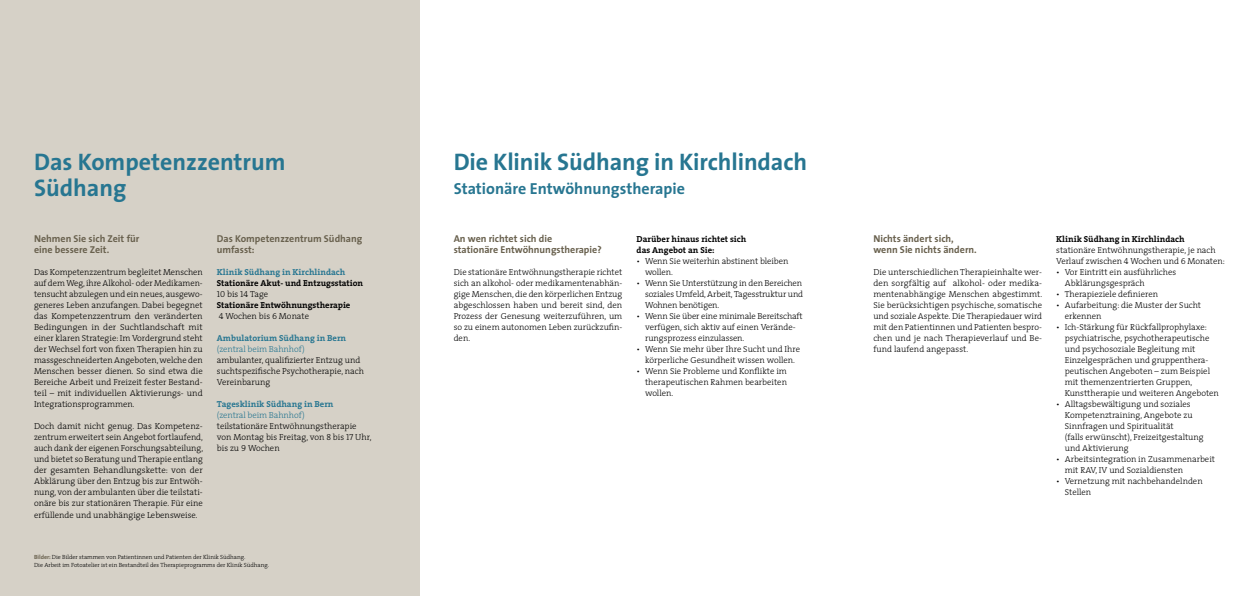
<style>
.page{position:relative;width:1259px;height:596px;background:#fff}
.page>*{position:absolute;margin:0;border:0;box-sizing:border-box;transform-origin:0 0}
.t1{font:700 24px/26px "The Sans";letter-spacing:-.005em;color:#277691}
.t2{font:700 16px "The Sans";color:#277691}
.t3{font:700 10px/11px "The Sans";color:#69614e}
.t4{font:300 8.7px/11px "The Serif";color:#000}
.t5{font:700 8.7px/11px "The Serif";color:#000}
.t6{font:700 8.7px "The Serif";color:#277691}
.t7{font:300 8.7px "The Serif";letter-spacing:-.01em;color:#277691}
.t8{font:300 6px/8px "The Serif";color:#000}
.s1{font-family:"The Serif Light Caps";font-weight:400}
.s2{font-weight:300}
.s3{font-family:"The Sans";font-weight:700;color:#69614e}
</style>
<div class="page">
<div style="left:0;top:0;width:419px;height:595px;background:#d6d1c7"></div>
<h1 class="t1" style="left:34px;top:148px;width:253px">Das Kompetenzzentrum<br>Südhang</h1>
<h1 class="t1" style="left:454px;top:148px;width:355px">Die Klinik Südhang in Kirchlindach</h1>
<h2 class="t2" style="left:454px;top:175px;width:233px">Stationäre Entwöhnungstherapie</h2>
<p class="t3" style="left:34px;top:233px;width:107px">Nehmen Sie sich Zeit für eine bessere Zeit.</p>
<p class="t4" style="left:34px;top:266px;width:170px;text-align:justify">Das Kompetenzzentrum begleitet Menschen auf dem Weg, ihre Alkohol- oder Medikamen&shy;tensucht abzulegen und ein neues, ausgewo&shy;generes Leben anzufangen. Dabei begegnet das Kompetenzzentrum den veränderten Bedingungen in der Suchtlandschaft mit einer klaren Strategie: Im Vordergrund steht der Wechsel fort von fixen Therapien hin zu massgeschneiderten Angeboten, welche den Menschen besser dienen. So sind etwa die Bereiche Arbeit und Freizeit fester Bestand&shy;teil – mit individuellen Aktivierungs- und Integrationsprogrammen.</p>
<p class="t4" style="left:34px;top:420px;width:171px;text-align:justify">Doch damit nicht genug. Das Kompetenz&shy;zentrum erweitert sein Angebot fortlaufend, auch dank der eigenen Forschungsabteilung, und bietet so Beratung und Therapie entlang der gesamten Behandlungskette: von der Abklärung über den Entzug bis zur Entwöh&shy;nung, von der ambulanten über die teilstati&shy;onäre bis zur stationären Therapie. Für eine erfüllende und unabhängige Lebensweise.</p>
<p class="t3" style="left:217px;top:233px;width:147px">Das Kompetenzzentrum Südhang umfasst:</p>
<p class="t6" style="left:217px;top:265px;width:130px">Klinik Südhang in Kirchlindach</p>
<p class="t5" style="left:217px;top:277px;width:148px">Stationäre Akut- und Entzugsstation<br><span class="s1">10</span> <span class="s2">bis</span> <span class="s1">14</span> <span class="s2">Tage<br></span>Stationäre Entwöhnungstherapie<br><span class="s1">4</span> <span class="s2">Wochen bis</span> <span class="s1">6</span> <span class="s2">Monate</span></p>
<p class="t6" style="left:217px;top:331px;width:131px">Ambulatorium Südhang in Bern</p>
<p class="t7" style="left:217px;top:342px;width:89px">(zentral beim Bahnhof)</p>
<p class="t4" style="left:217px;top:354px;width:148px">ambulanter, qualifizierter Entzug und suchtspezifische Psychotherapie, nach<br>Vereinbarung</p>
<p class="t6" style="left:217px;top:397px;width:118px">Tagesklinik Südhang in Bern</p>
<p class="t7" style="left:217px;top:408px;width:89px">(zentral beim Bahnhof)</p>
<p class="t4" style="left:217px;top:420px;width:156px">teilstationäre Entwöhnungstherapie von Montag bis Freitag, von <span class="s1">8</span> bis <span class="s1">17</span> Uhr, bis zu <span class="s1">9</span> Wochen</p>
<p class="t8" style="left:34px;top:552px;width:236px"><span class="s3">Bilder:</span> Die Bilder stammen von Patientinnen und Patienten der Klinik Südhang.<br>Die Arbeit im Fotoatelier ist ein Bestandteil des Therapieprogramms der Klinik Südhang.</p>
<p class="t3" style="left:454px;top:233px;width:149px">An wen richtet sich die<br>stationäre Entwöhnungstherapie?</p>
<p class="t4" style="left:454px;top:266px;width:170px;text-align:justify">Die stationäre Entwöhnungstherapie richtet sich an alkohol- oder medikamentenabhän&shy;gige Menschen, die den körperlichen Entzug abgeschlossen haben und bereit sind, den Prozess der Genesung weiterzuführen, um so zu einem autonomen Leben zurückzufin&shy;den.</p>
<p class="t5" style="left:636px;top:233px;width:111px">Darüber hinaus richtet sich das Angebot an Sie:</p>
<p class="t4" style="left:645px;top:255px;width:145px;text-indent:-8px">• Wenn Sie weiterhin abstinent bleiben wollen.</p>
<p class="t4" style="left:645px;top:277px;width:160px;text-indent:-8px">• Wenn Sie Unterstützung in den Bereichen soziales Umfeld, Arbeit, Tagesstruktur und<br>Wohnen benötigen.</p>
<p class="t4" style="left:645px;top:310px;width:159px;text-indent:-8px">• Wenn Sie über eine minimale Bereitschaft verfügen, sich aktiv auf einen Verände&shy;rungsprozess einzulassen.</p>
<p class="t4" style="left:636px;top:343px;width:165px;text-align:center">• Wenn Sie mehr über Ihre Sucht und Ihre körperliche Gesundheit wissen wollen.</p>
<p class="t4" style="left:645px;top:365px;width:143px;text-align:justify;text-indent:-8px">• Wenn Sie Probleme und Konflikte im therapeutischen Rahmen bearbeiten wollen.</p>
<p class="t3" style="left:873px;top:233px;width:105px">Nichts ändert sich, wenn Sie nichts ändern.</p>
<p class="t4" style="left:873px;top:266px;width:170px;text-align:justify">Die unterschiedlichen Therapieinhalte wer&shy;den sorgfältig auf alkohol- oder medika&shy;mentenabhängige Menschen abgestimmt.<br>Sie berücksichtigen psychische, somatische und soziale Aspekte. Die Therapiedauer wird mit den Patientinnen und Patienten bespro&shy;chen und je nach Therapieverlauf und Be&shy;fund laufend angepasst.</p>
<p class="t5" style="left:1056px;top:233px;width:130px">Klinik Südhang in Kirchlindach</p>
<p class="t4" style="left:1056px;top:244px;width:170px">stationäre Entwöhnungstherapie, je nach<br>Verlauf zwischen <span class="s1">4</span> Wochen und <span class="s1">6</span> Monaten:</p>
<p class="t4" style="left:1064px;top:266px;width:113px;text-indent:-8px">• Vor Eintritt ein ausführliches<br>Abklärungsgespräch</p>
<p class="t4" style="left:1056px;top:288px;width:103px">• Therapieziele definieren</p>
<p class="t4" style="left:1064px;top:299px;width:138px;text-indent:-8px">• Aufarbeitung: die Muster der Sucht erkennen</p>
<p class="t4" style="left:1064px;top:321px;width:156px;text-indent:-8px">• Ich-Stärkung für Rückfallprophylaxe: psychiatrische, psychotherapeutische und psychosoziale Begleitung mit Einzelgesprächen und gruppenthera&shy;peutischen Angeboten – zum Beispiel mit themenzentrierten Gruppen, Kunsttherapie und weiteren Angeboten</p>
<p class="t4" style="left:1064px;top:398px;width:140px;text-indent:-8px">• Alltagsbewältigung und soziales<br>Kompetenztraining, Angebote zu<br>Sinnfragen und Spiritualität<br>(falls erwünscht), Freizeitgestaltung und Aktivierung</p>
<p class="t4" style="left:1064px;top:453px;width:152px;text-indent:-8px">• Arbeitsintegration in Zusammenarbeit mit RAV, IV und Sozialdiensten</p>
<p class="t4" style="left:1064px;top:475px;width:139px;text-indent:-8px">• Vernetzung mit nachbehandelnden<br>Stellen</p>
</div>
